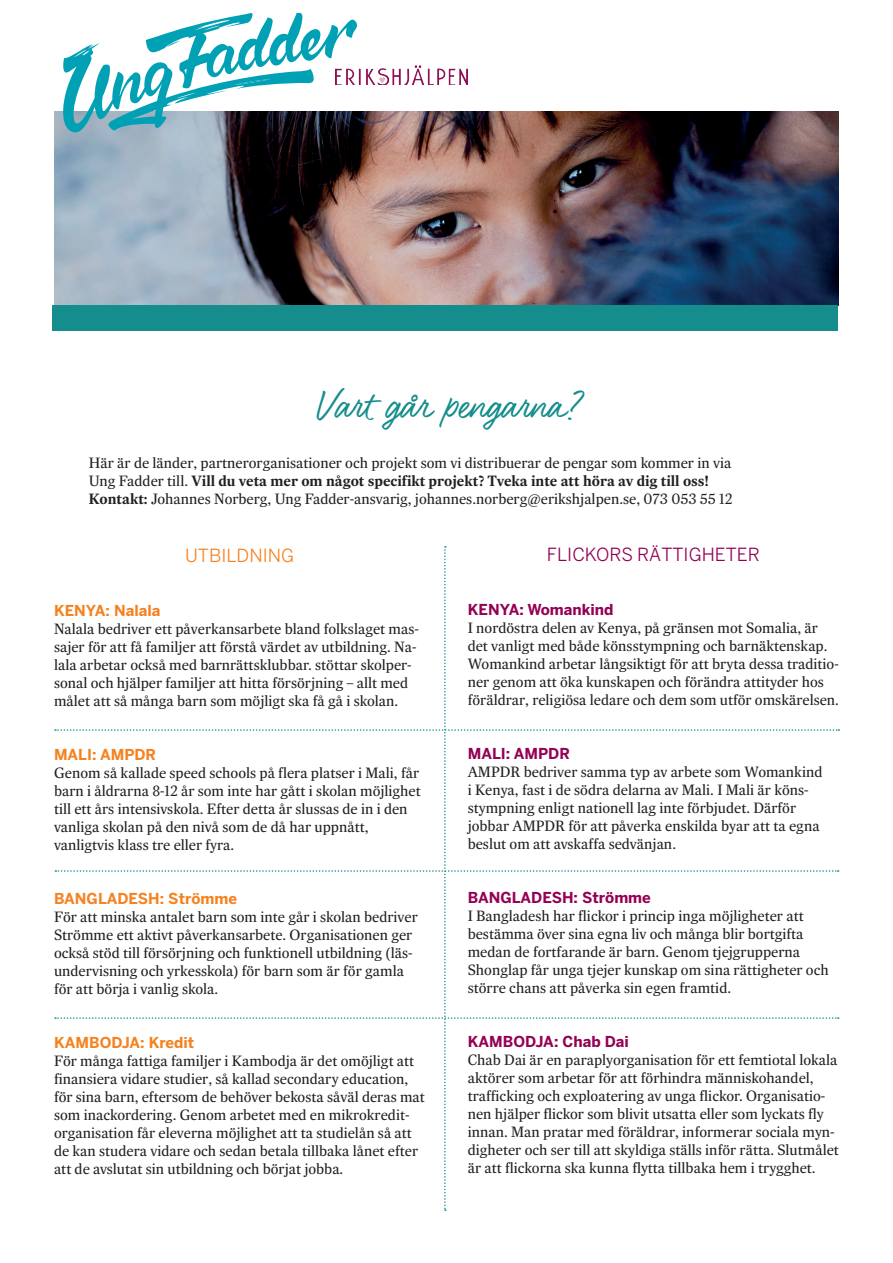
<style>
.page{position:relative;width:893px;height:1263px;background:#fff}
.page>*{position:absolute;margin:0;border:0;box-sizing:border-box;transform-origin:0 0}
.t1{font:45px "Felt That";color:#158d8c}
.t2{font:18px "Benton Sans";color:#940054}
.t3{font:18px "Benton Sans";color:#f58220}
.t4{font:15px/18px "Expresso Text";color:#231f20}
.t5{font:700 15px "Benton Sans";color:#940054}
.t6{font:700 15px "Benton Sans";color:#f58220}
.s1{font-weight:700}
</style>
<div class="page">
<img style="left:54px;top:111px;width:785px;height:194px">
<img style="left:358px;top:66px;width:109px;height:19px">
<svg style="left:60px;top:14px;width:298px;height:119px"></svg>
<div style="left:53px;top:305px;width:785px;height:26px;background:#158d8c"></div>
<svg style="left:55px;top:546px;width:784px;height:665px"></svg>
<h1 class="t1" style="left:315px;top:378px;width:265px">Vart går pengarna?</h1>
<p class="t4" style="left:89px;top:454px;width:645px">Här är de länder, partnerorganisationer och projekt som vi distribuerar de pengar som kommer in via<br>Ung Fadder till. <span class="s1">Vill du veta mer om något specifikt projekt? Tveka inte att höra av dig till oss!<br>Kontakt:</span> Johannes Norberg, Ung Fadder-ansvarig, johannes.norberg@erikshjalpen.se, 073 053 55 12</p>
<p class="t3" style="left:185px;top:544px;width:111px">UTBILDNING</p>
<p class="t6" style="left:54px;top:601px;width:108px">KENYA: Nalala</p>
<p class="t4" style="left:54px;top:619px;width:366px">Nalala bedriver ett påverkansarbete bland folkslaget mas&shy;sajer för att få familjer att förstå värdet av utbildning. Na&shy;lala arbetar också med barnrättsklubbar. stöttar skolper&shy;sonal och hjälper familjer att hitta försörjning – allt med målet att så många barn som möjligt ska få gå i skolan.</p>
<p class="t6" style="left:54px;top:745px;width:104px">MALI: AMPDR</p>
<p class="t4" style="left:54px;top:763px;width:368px">Genom så kallade speed schools på flera platser i Mali, får barn i åldrarna 8-12 år som inte har gått i skolan möjlighet till ett års intensivskola. Efter detta år slussas de in i den vanliga skolan på den nivå som de då har uppnått, vanligtvis klass tre eller fyra.</p>
<p class="t6" style="left:54px;top:889px;width:185px">BANGLADESH: Strömme</p>
<p class="t4" style="left:54px;top:907px;width:365px">För att minska antalet barn som inte går i skolan bedriver Strömme ett aktivt påverkansarbete. Organisationen ger också stöd till försörjning och funktionell utbildning (läs&shy;undervisning och yrkesskola) för barn som är för gamla för att börja i vanlig skola.</p>
<p class="t6" style="left:54px;top:1033px;width:142px">KAMBODJA: Kredit</p>
<p class="t4" style="left:54px;top:1051px;width:372px">För många fattiga familjer i Kambodja är det omöjligt att finansiera vidare studier, så kallad secondary education, för sina barn, eftersom de behöver bekosta såväl deras mat som inackordering. Genom arbetet med en mikrokredit&shy;organisation får eleverna möjlighet att ta studielån så att de kan studera vidare och sedan betala tillbaka lånet efter att de avslutat sin utbildning och börjat jobba.</p>
<p class="t2" style="left:547px;top:544px;width:214px">FLICKORS RÄTTIGHETER</p>
<p class="t5" style="left:468px;top:601px;width:147px">KENYA: Womankind</p>
<p class="t4" style="left:468px;top:619px;width:373px">I nordöstra delen av Kenya, på gränsen mot Somalia, är det vanligt med både könsstympning och barnäktenskap.<br>Womankind arbetar långsiktigt för att bryta dessa traditio&shy;ner genom att öka kunskapen och förändra attityder hos föräldrar, religiösa ledare och dem som utför omskärelsen.</p>
<p class="t5" style="left:468px;top:745px;width:104px">MALI: AMPDR</p>
<p class="t4" style="left:468px;top:763px;width:356px">AMPDR bedriver samma typ av arbete som Womankind i Kenya, fast i de södra delarna av Mali. I Mali är köns&shy;stympning enligt nationell lag inte förbjudet. Därför jobbar AMPDR för att påverka enskilda byar att ta egna beslut om att avskaffa sedvänjan.</p>
<p class="t5" style="left:468px;top:889px;width:185px">BANGLADESH: Strömme</p>
<p class="t4" style="left:468px;top:907px;width:363px">I Bangladesh har flickor i princip inga möjligheter att bestämma över sina egna liv och många blir bortgifta medan de fortfarande är barn. Genom tjejgrupperna Shonglap får unga tjejer kunskap om sina rättigheter och större chans att påverka sin egen framtid.</p>
<p class="t5" style="left:468px;top:1033px;width:162px">KAMBODJA: Chab Dai</p>
<p class="t4" style="left:468px;top:1051px;width:373px">Chab Dai är en paraplyorganisation för ett femtiotal lokala aktörer som arbetar för att förhindra människohandel, trafficking och exploatering av unga flickor. Organisatio&shy;nen hjälper flickor som blivit utsatta eller som lyckats fly innan. Man pratar med föräldrar, informerar sociala myn&shy;digheter och ser till att skyldiga ställs inför rätta. Slutmålet är att flickorna ska kunna flytta tillbaka hem i trygghet.</p>
</div>
